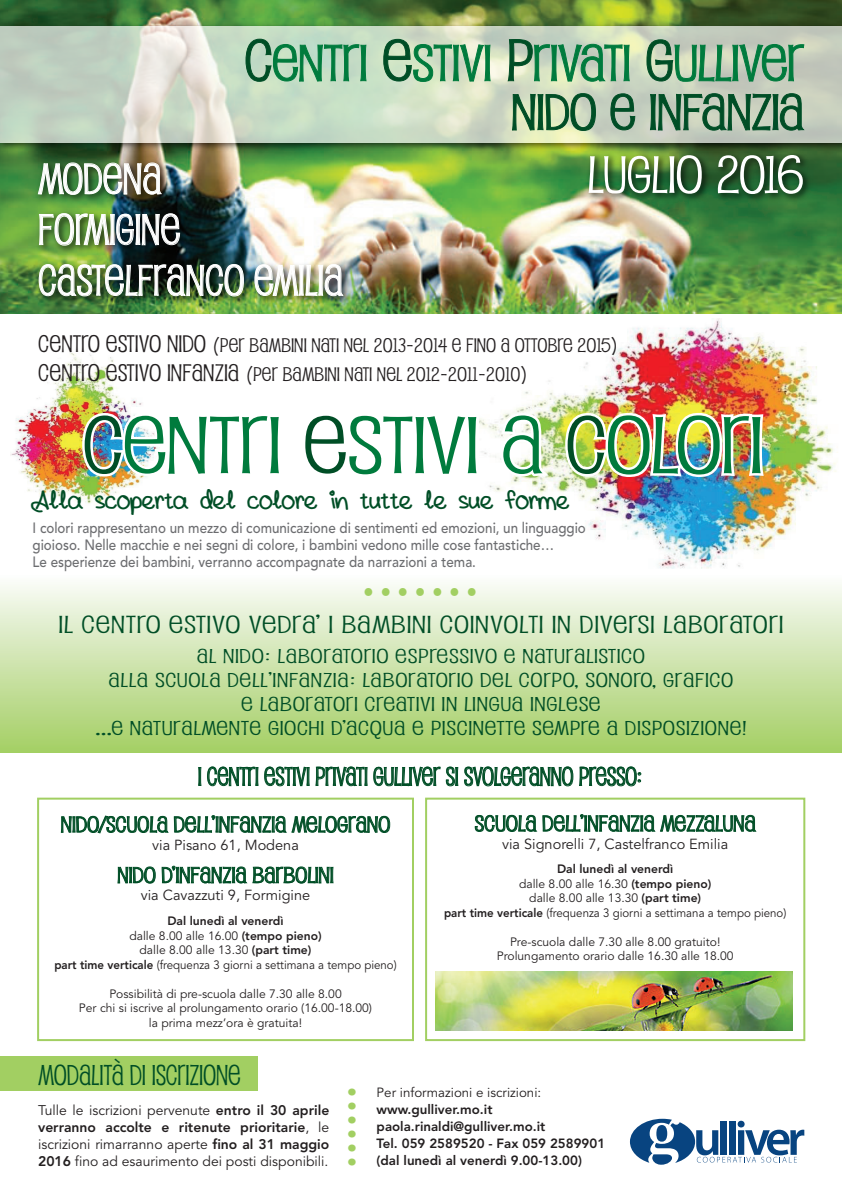
<style>
.page{position:relative;width:842px;height:1191px;background:#fff}
.page>*{position:absolute;margin:0;border:0;box-sizing:border-box;transform-origin:0 0}
.t1{font:79.6px "Pupcat Rg";letter-spacing:-.015em;color:#007b3d;scale:1.32 1}
.t2{font:51.9px "Pupcat Rg";letter-spacing:-.025em;color:#fff;scale:1.21 1}
.t3{font:50.2px "Pupcat Rg";letter-spacing:-.01em;color:#007b3d;scale:1.25 1}
.t4{font:49.6px "Pupcat Rg";letter-spacing:-.015em;color:#004e26;scale:1.25 1}
.t5{font:42.3px/50.8px "Pupcat Rg";color:#fff;scale:1.1 1}
.t6{font:28.3px "Pupcat Rg";letter-spacing:-.01em;color:#004e26;scale:1.04 1}
.t7{font:26.2px "andyallshort";color:#004e26;scale:1.15 1}
.t8{font:25.4px "Pupcat Rg";letter-spacing:-.005em;color:#004e26;scale:1.04 1}
.t9{font:24.3px "Pupcat Rg";letter-spacing:.02em;color:#004e26;scale:1.39 1}
.t10{font:500 22.7px "Avenir";color:#a2cf62;scale:.95 1}
.t11{font:21.8px "Pupcat Rg";color:#004e26;scale:1.25 1}
.t12{font:500 21px "Avenir";color:#a2cf62;scale:.95 1}
.t13{font:19.8px/24px "Pupcat Rg";letter-spacing:.02em;color:#004e26;text-align:center;scale:1.39 1}
.t14{font:19.3px/29.5px "Pupcat Rg";color:#231f20;scale:1.17 1}
.t15{font:500 14.9px/17px "Avenir";color:#6c6d70;scale:.9 1}
.t16{font:14.5px "Avenir";color:#231f20}
.t17{font:13.9px/16.9px "Avenir";color:#231f20;text-align:justify}
.t18{font:800 13.3px/16.9px "Avenir";color:#231f20}
.t19{font:13.3px "Avenir";color:#231f20}
.t20{font:12.1px/14.5px "Avenir";color:#231f20;text-align:center}
.s1{font-size:57.3px;color:#004e26}
.s2{font-size:23.6px}
.s3{color:#004e26}
.s4{font-weight:800}
</style>
<div class="page">
<img style="left:11px;top:353px;width:131px;height:152px">
<img style="left:483px;top:318px;width:353px;height:251px">
<img style="left:0;top:0;width:842px;height:313px">
<div style="left:0;top:573px;width:842px;height:179px;background:linear-gradient(to bottom,#fcfdfc,#a4ce64)"></div>
<img style="left:0;top:20px;width:842px;height:134px">
<svg style="left:0;top:26px;width:842px;height:116px;background:#ccd7c5"></svg>
<img style="left:32px;top:151px;width:323px;height:163px">
<img style="left:38px;top:162px;width:124px;height:33px">
<img style="left:39px;top:213px;width:141px;height:33px">
<img style="left:39px;top:264px;width:205px;height:32px">
<img style="left:255px;top:264px;width:89px;height:32px">
<svg style="left:246px;top:39px;width:120px;height:43px;background:#a1c9ad"></svg>
<svg style="left:383px;top:39px;width:107px;height:43px;background:#b0cdad"></svg>
<svg style="left:508px;top:39px;width:121px;height:42px;background:#abc7a9"></svg>
<svg style="left:647px;top:40px;width:157px;height:42px;background:#a7c0a7"></svg>
<svg style="left:512px;top:93px;width:84px;height:38px;background:#aec4a2"></svg>
<svg style="left:611px;top:94px;width:24px;height:36px"></svg>
<svg style="left:650px;top:93px;width:154px;height:37px;background:#9eb49e"></svg>
<svg style="left:630px;top:1118px;width:174px;height:47px"></svg>
<img style="left:581px;top:143px;width:235px;height:72px">
<div style="left:0;top:1056px;width:257px;height:34px;background:#a2cf62"></div>
<svg style="left:198px;top:767px;width:3px;height:18px"></svg>
<svg style="left:207px;top:767px;width:51px;height:19px"></svg>
<svg style="left:264px;top:767px;width:45px;height:19px"></svg>
<svg style="left:316px;top:767px;width:51px;height:19px"></svg>
<svg style="left:373px;top:767px;width:67px;height:19px"></svg>
<svg style="left:446px;top:767px;width:12px;height:19px"></svg>
<svg style="left:464px;top:766px;width:109px;height:20px"></svg>
<svg style="left:579px;top:766px;width:62px;height:20px"></svg>
<img style="left:80px;top:410px;width:80px;height:69px">
<svg style="left:498px;top:410px;width:57px;height:69px"></svg>
<img style="left:563px;top:410px;width:204px;height:69px">
<div style="left:37px;top:797px;width:377px;height:244px;border:2px solid #a2cf62"></div>
<svg style="left:61px;top:815px;width:107px;height:18px"></svg>
<svg style="left:174px;top:815px;width:216px;height:17px"></svg>
<svg style="left:118px;top:866px;width:37px;height:17px"></svg>
<svg style="left:162px;top:866px;width:85px;height:17px"></svg>
<svg style="left:253px;top:866px;width:80px;height:17px"></svg>
<div style="left:425px;top:797px;width:380px;height:244px;border:2px solid #a2cf62"></div>
<svg style="left:475px;top:815px;width:62px;height:16px"></svg>
<svg style="left:543px;top:814px;width:213px;height:17px"></svg>
<img style="left:436px;top:971px;width:357px;height:59px">
<h3 class="t3" style="left:244px;top:31px;width:449px"><span class="s1">C</span>ENTRI <span class="s1">E</span>STIVI <span class="s1">P</span>RIVATI <span class="s1">G</span>ULLIVER</h3>
<h3 class="t4" style="left:511px;top:80px;width:236px">NIDO E INFANZIA</h3>
<h2 class="t2" style="left:587px;top:141px;width:181px">LUGLIO 2016</h2>
<h3 class="t5" style="left:38px;top:151px;width:279px">MODENA<br>FORMIGINE<br>CASTELFRANCO EMILIA</h3>
<h3 class="t14" style="left:38px;top:329px;width:497px"><span class="s2">CENTRO ESTIVO NIDO</span> (PER BAMBINI NATI NEL 2013-2014 E FINO A OTTOBRE 2015)<br><span class="s2">CENTRO ESTIVO INFANZIA</span> (PER BAMBINI NATI NEL 2012-2011-2010)</h3>
<h1 class="t1" style="left:82px;top:394px;width:518px"><span class="s3">C</span>ENTRI <span class="s3">E</span>STIVI A <span class="s3">C</span>OLORI</h1>
<h3 class="t7" style="left:31px;top:485px;width:469px">Alla scoperta del colore in tutte le sue forme</h3>
<p class="t15" style="left:33px;top:520px;width:616px">I colori rappresentano un mezzo di comunicazione di sentimenti ed emozioni, un linguaggio gioioso. Nelle macchie e nei segni di colore, i bambini vedono mille cose fantastiche…<br>Le esperienze dei bambini, verranno accompagnate da narrazioni a tema.</p>
<h3 class="t10" style="left:363px;top:578px;width:122px">•••••••</h3>
<h3 class="t9" style="left:59px;top:608px;width:523px">IL CENTRO ESTIVO VEDRA’ I BAMBINI COINVOLTI IN DIVERSI LABORATORI</h3>
<h3 class="t13" style="left:95px;top:642px;width:470px">AL NIDO: LABORATORIO ESPRESSIVO E NATURALISTICO<br>ALLA SCUOLA DELL’INFANZIA: LABORATORIO DEL CORPO, SONORO, GRAFICO<br>E LABORATORI CREATIVI IN LINGUA INGLESE<br>...E NATURALMENTE GIOCHI D’ACQUA E PISCINETTE SEMPRE A DISPOSIZIONE!</h3>
<h3 class="t8" style="left:198px;top:760px;width:429px">I CENTRI ESTIVI PRIVATI GULLIVER SI SVOLGERANNO PRESSO:</h3>
<h3 class="t11" style="left:61px;top:810px;width:265px">NIDO/SCUOLA DELL’INFANZIA MELOGRANO</h3>
<p class="t16" style="left:152px;top:836px;width:148px">via Pisano 61, Modena</p>
<h3 class="t11" style="left:117px;top:861px;width:175px">NIDO D’INFANZIA BARBOLINI</h3>
<p class="t16" style="left:141px;top:887px;width:171px">via Cavazzuti 9, Formigine</p>
<p class="t20" style="left:54px;top:914px;width:344px"><span class="s4">Dal lunedì al venerdì<br></span>dalle 8.00 alle 16.00 <span class="s4">(tempo pieno)<br></span>dalle 8.00 alle 13.30 <span class="s4">(part time)<br>part time verticale</span> (frequenza 3 giorni a settimana a tempo pieno)</p>
<p class="t20" style="left:79px;top:986px;width:295px">Possibilità di pre-scuola dalle 7.30 alle 8.00<br>Per chi si iscrive al prolungamento orario (16.00-18.00) la prima mezz’ora è gratuita!</p>
<h3 class="t6" style="left:38px;top:1056px;width:196px">MODALITÀ DI ISCRIZIONE</h3>
<h3 class="t11" style="left:474px;top:809px;width:227px">SCUOLA DELL’INFANZIA MEZZALUNA</h3>
<p class="t16" style="left:502px;top:835px;width:228px">via Signorelli 7, Castelfranco Emilia</p>
<p class="t20" style="left:444px;top:862px;width:344px"><span class="s4">Dal lunedì al venerdì<br></span>dalle 8.00 alle 16.30 <span class="s4">(tempo pieno)<br></span>dalle 8.00 alle 13.30 <span class="s4">(part time)<br>part time verticale</span> (frequenza 3 giorni a settimana a tempo pieno)</p>
<p class="t20" style="left:497px;top:935px;width:238px">Pre-scuola dalle 7.30 alle 8.00 gratuito!<br>Prolungamento orario dalle 16.30 alle 18.00</p>
<p class="t17" style="left:38px;top:1102px;width:293px">Tulle le iscrizioni pervenute <span class="s4">entro il 30 aprile verranno accolte e ritenute prioritarie</span>, le iscrizioni rimarranno aperte <span class="s4">fino al 31 maggio 2016</span> fino ad esaurimento dei posti disponibili.</p>
<h3 class="t12" style="left:340px;top:1166px;width:86px;rotate:-90deg">••••••</h3>
<p class="t19" style="left:377px;top:1085px;width:166px">Per informazioni e iscrizioni:</p>
<p class="t18" style="left:377px;top:1101px;width:230px">www.gulliver.mo.it paola.rinaldi@gulliver.mo.it<br>Tel. 059 2589520 - Fax 059 2589901 (dal lunedì al venerdì 9.00-13.00)</p>
</div>
